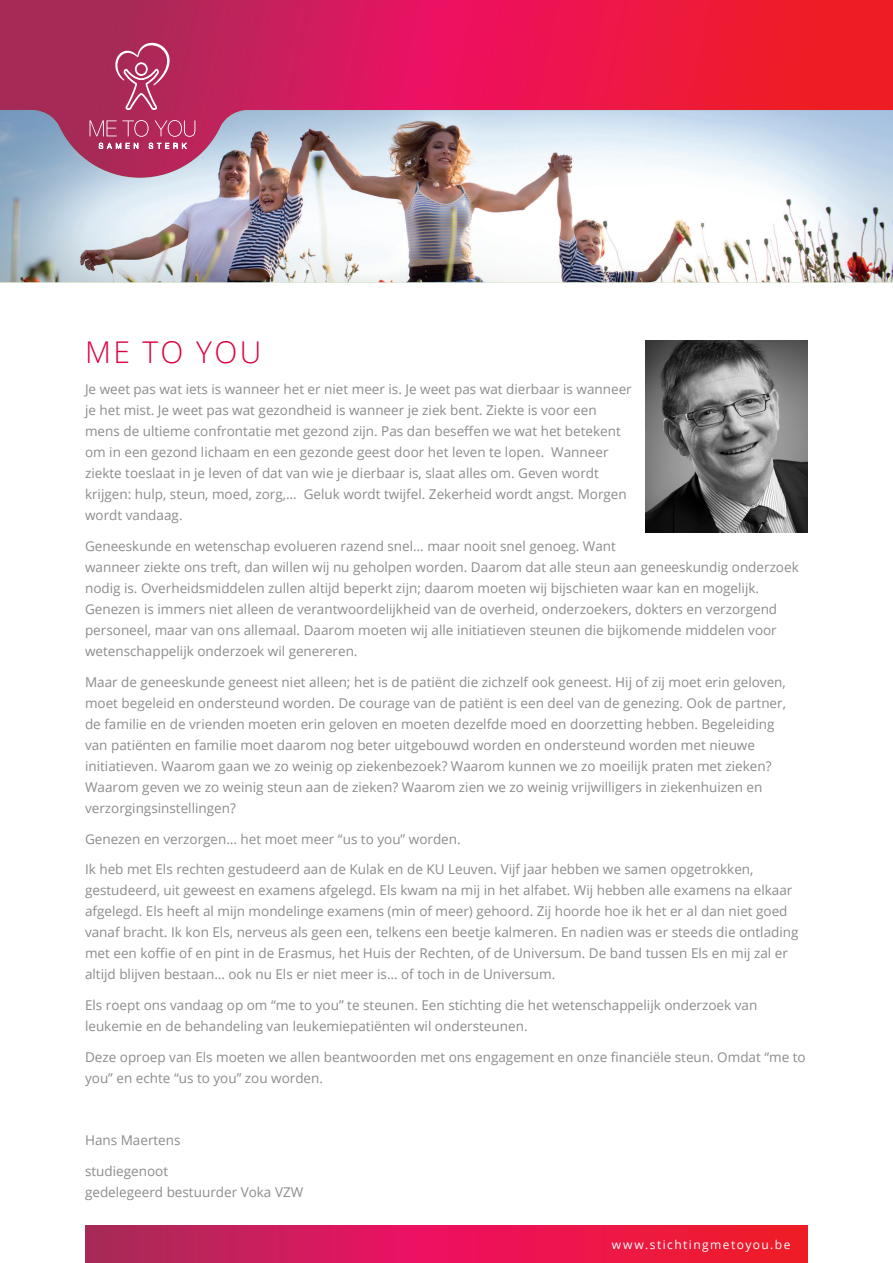
<style>
.page{position:relative;width:893px;height:1263px;background:#fff}
.page>*{position:absolute;margin:0;border:0;box-sizing:border-box;transform-origin:0 0}
.t1{font:300 30px "Open Sans";letter-spacing:.08em;color:#e00040}
.t2{font:13.5px/21px "Open Sans";color:#8c8c8c}
.t3{font:12px "Open Sans";letter-spacing:.115em;color:#fff}
</style>
<div class="page">
<svg style="left:0;top:0;width:893px;height:110px;background:#d81b4b"></svg>
<img style="left:0;top:110px;width:893px;height:172px">
<svg style="left:90px;top:120px;width:59px;height:17px"></svg>
<svg style="left:155px;top:120px;width:40px;height:17px"></svg>
<svg style="left:99px;top:143px;width:39px;height:6px"></svg>
<svg style="left:149px;top:143px;width:37px;height:6px"></svg>
<svg style="left:115px;top:43px;width:55px;height:67px;background:#bb4c74"></svg>
<img style="left:645px;top:340px;width:163px;height:192px">
<svg style="left:85px;top:1226px;width:723px;height:37px;background:#dc1a4f"></svg>
<h1 class="t1" style="left:85px;top:332px;width:178px">ME TO YOU</h1>
<p class="t2" style="left:85px;top:378px;width:548px">Je weet pas wat iets is wanneer het er niet meer is. Je weet pas wat dierbaar is wanneer je het mist. Je weet pas wat gezondheid is wanneer je ziek bent. Ziekte is voor een mens de ultieme confrontatie met gezond zijn. Pas dan beseffen we wat het betekent om in een gezond lichaam en een gezonde geest door het leven te lopen. Wanneer ziekte toeslaat in je leven of dat van wie je dierbaar is, slaat alles om. Geven wordt krijgen: hulp, steun, moed, zorg,… Geluk wordt twijfel. Zekerheid wordt angst. Morgen wordt vandaag.</p>
<p class="t2" style="left:85px;top:535px;width:715px">Geneeskunde en wetenschap evolueren razend snel… maar nooit snel genoeg. Want<br>wanneer ziekte ons treft, dan willen wij nu geholpen worden. Daarom dat alle steun aan geneeskundig onderzoek nodig is. Overheidsmiddelen zullen altijd beperkt zijn; daarom moeten wij bijschieten waar kan en mogelijk.<br>Genezen is immers niet alleen de verantwoordelijkheid van de overheid, onderzoekers, dokters en verzorgend personeel, maar van ons allemaal. Daarom moeten wij alle initiatieven steunen die bijkomende middelen voor wetenschappelijk onderzoek wil genereren.</p>
<p class="t2" style="left:85px;top:671px;width:702px">Maar de geneeskunde geneest niet alleen; het is de patiënt die zichzelf ook geneest. Hij of zij moet erin geloven, moet begeleid en ondersteund worden. De courage van de patiënt is een deel van de genezing. Ook de partner, de familie en de vrienden moeten erin geloven en moeten dezelfde moed en doorzetting hebben. Begeleiding van patiënten en familie moet daarom nog beter uitgebouwd worden en ondersteund worden met nieuwe initiatieven. Waarom gaan we zo weinig op ziekenbezoek? Waarom kunnen we zo moeilijk praten met zieken?<br>Waarom geven we zo weinig steun aan de zieken? Waarom zien we zo weinig vrijwilligers in ziekenhuizen en verzorgingsinstellingen?</p>
<p class="t2" style="left:85px;top:828px;width:377px">Genezen en verzorgen… het moet meer “us to you” worden.</p>
<p class="t2" style="left:85px;top:859px;width:715px">Ik heb met Els rechten gestudeerd aan de Kulak en de KU Leuven. Vijf jaar hebben we samen opgetrokken, gestudeerd, uit geweest en examens afgelegd. Els kwam na mij in het alfabet. Wij hebben alle examens na elkaar afgelegd. Els heeft al mijn mondelinge examens (min of meer) gehoord. Zij hoorde hoe ik het er al dan niet goed vanaf bracht. Ik kon Els, nerveus als geen een, telkens een beetje kalmeren. En nadien was er steeds die ontlading met een koffie of en pint in de Erasmus, het Huis der Rechten, of de Universum. De band tussen Els en mij zal er altijd blijven bestaan… ook nu Els er niet meer is… of toch in de Universum.</p>
<p class="t2" style="left:85px;top:994px;width:674px">Els roept ons vandaag op om “me to you” te steunen. Een stichting die het wetenschappelijk onderzoek van leukemie en de behandeling van leukemiepatiënten wil ondersteunen.</p>
<p class="t2" style="left:85px;top:1046px;width:722px">Deze oproep van Els moeten we allen beantwoorden met ons engagement en onze financiële steun. Omdat “me to you” en echte “us to you” zou worden.</p>
<p class="t2" style="left:85px;top:1129px;width:97px">Hans Maertens</p>
<p class="t2" style="left:85px;top:1160px;width:220px">studiegenoot<br>gedelegeerd bestuurder Voka VZW</p>
<p class="t3" style="left:612px;top:1236px;width:180px">www.stichtingmetoyou.be</p>
</div>
